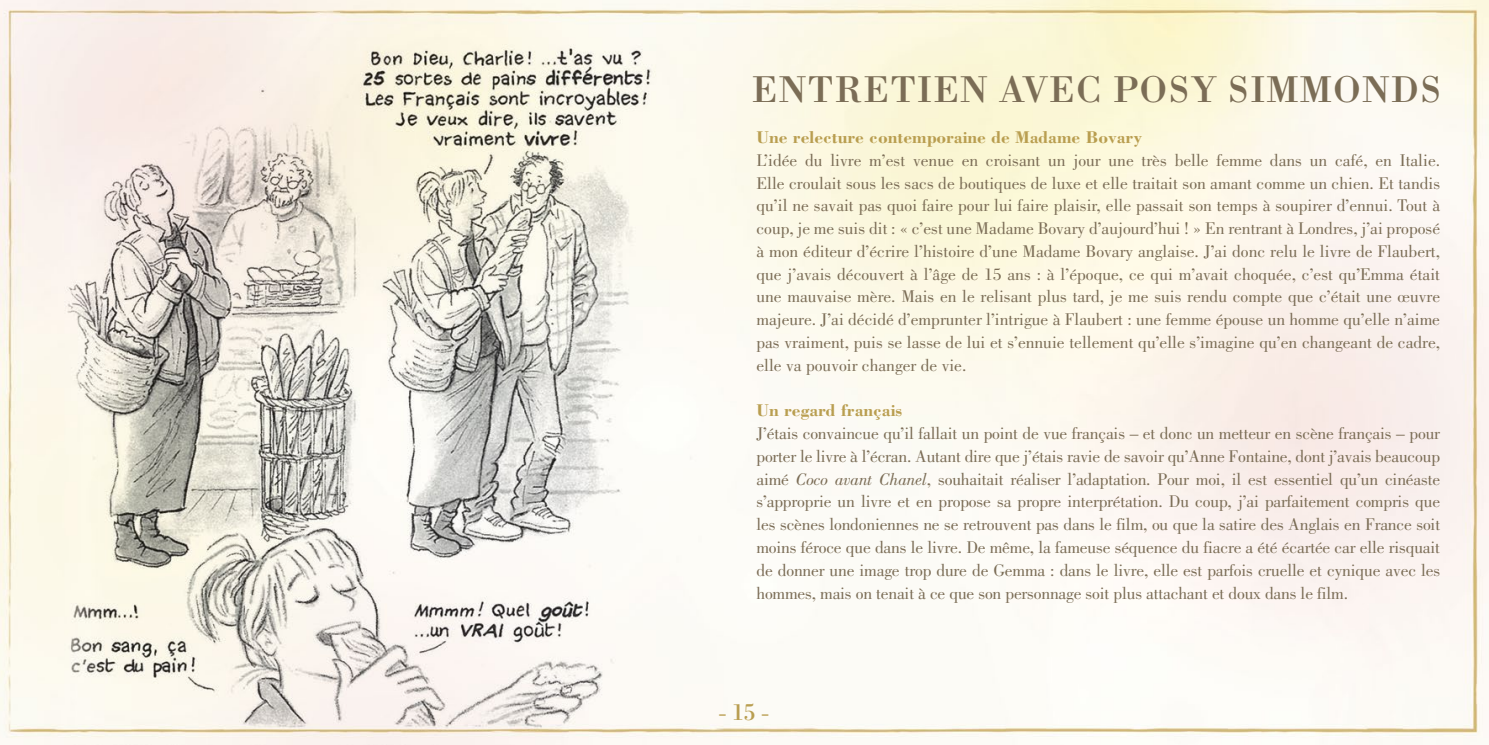
<style>
.page{position:relative;width:1489px;height:745px;background:#fff}
.page>*{position:absolute;margin:0;border:0;box-sizing:border-box;transform-origin:0 0}
.t1{font:38.5px "Bodoni";letter-spacing:.03em;color:#7b6d56}
.t2{font:24.5px "Bodoni";color:#b99e50}
.t3{font:17.5px/22.8px "Bodoni";letter-spacing:-.005em;color:#7b6d56;text-align:justify}
.t4{font:700 17.5px "Bodoni";color:#b99e50}
.s1{font-style:italic}
</style>
<div class="page">
<img style="left:0;top:0;width:1488px;height:744px">
<h1 class="t1" style="left:752px;top:66px;width:691px">ENTRETIEN AVEC POSY SIMMONDS</h1>
<p class="t4" style="left:756px;top:126px;width:387px">Une relecture contemporaine de Madame Bovary</p>
<p class="t3" style="left:756px;top:149px;width:685px">L’idée du livre m’est venue en croisant un jour une très belle femme dans un café, en Italie.<br>Elle croulait sous les sacs de boutiques de luxe et elle traitait son amant comme un chien. Et tandis qu’il ne savait pas quoi faire pour lui faire plaisir, elle passait son temps à soupirer d’ennui. Tout à coup, je me suis dit : « c’est une Madame Bovary d’aujourd’hui ! » En rentrant à Londres, j’ai proposé à mon éditeur d’écrire l’histoire d’une Madame Bovary anglaise. J’ai donc relu le livre de Flaubert, que j’avais découvert à l’âge de 15 ans : à l’époque, ce qui m’avait choquée, c’est qu’Emma était une mauvaise mère. Mais en le relisant plus tard, je me suis rendu compte que c’était une œuvre majeure. J’ai décidé d’emprunter l’intrigue à Flaubert : une femme épouse un homme qu’elle n’aime pas vraiment, puis se lasse de lui et s’ennuie tellement qu’elle s’imagine qu’en changeant de cadre, elle va pouvoir changer de vie.</p>
<p class="t4" style="left:756px;top:399px;width:147px">Un regard français</p>
<p class="t3" style="left:756px;top:422px;width:685px">J’étais convaincue qu’il fallait un point de vue français – et donc un metteur en scène français – pour porter le livre à l’écran. Autant dire que j’étais ravie de savoir qu’Anne Fontaine, dont j’avais beaucoup aimé <span class="s1">Coco avant Chanel</span>, souhaitait réaliser l’adaptation. Pour moi, il est essentiel qu’un cinéaste s’approprie un livre et en propose sa propre interprétation. Du coup, j’ai parfaitement compris que les scènes londoniennes ne se retrouvent pas dans le film, ou que la satire des Anglais en France soit moins féroce que dans le livre. De même, la fameuse séquence du fiacre a été écartée car elle risquait de donner une image trop dure de Gemma : dans le livre, elle est parfois cruelle et cynique avec les hommes, mais on tenait à ce que son personnage soit plus attachant et doux dans le film.</p>
<h2 class="t2" style="left:718px;top:696px;width:52px">- 15 -</h2>
</div>
